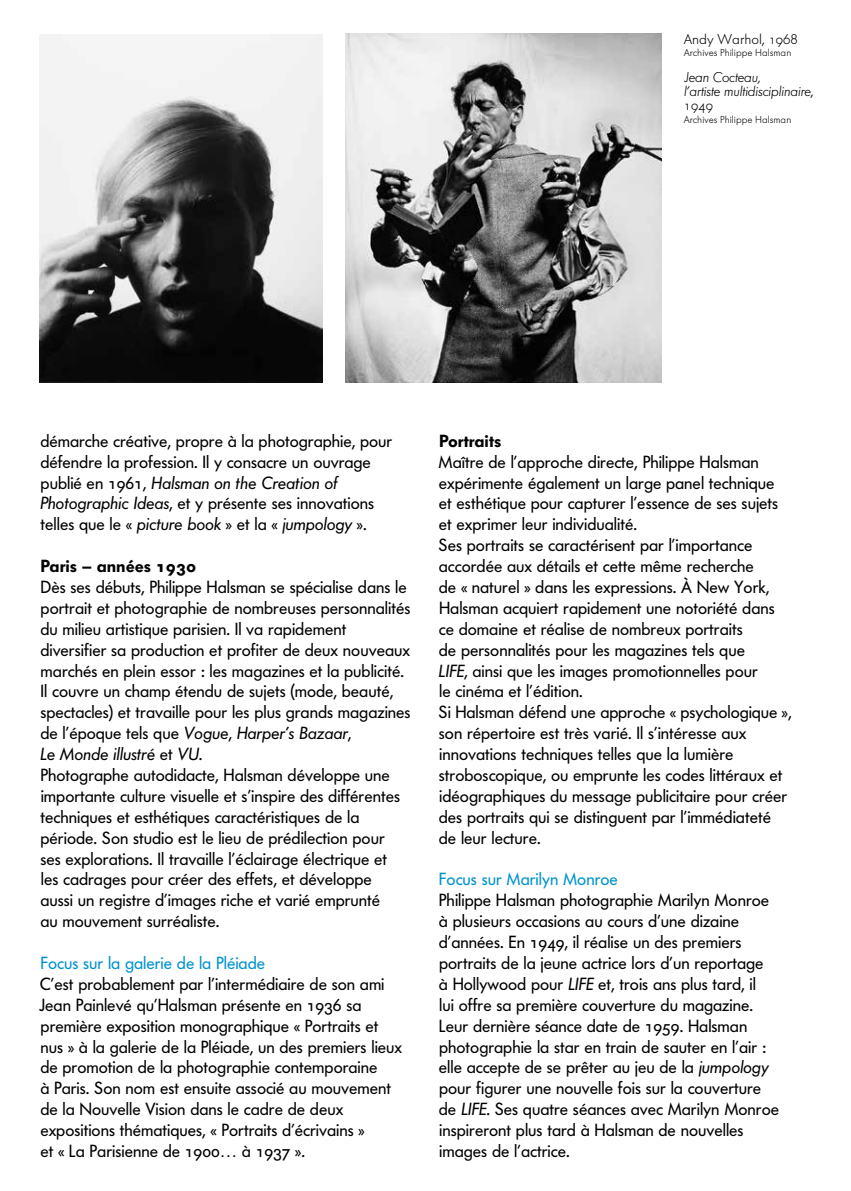
<style>
.page{position:relative;width:851px;height:1191px;background:#fff}
.page>*{position:absolute;margin:0;border:0;box-sizing:border-box;transform-origin:0 0}
.t1{font:17.4px/20.8px "Futura Serie BQ Book Mix";color:#000}
.t2{font:17.4px "Futura Serie BQ Book Oblique Mix";color:#000}
.t3{font:17.4px "Futura Serie BQ Book Mix";color:#0093d0}
.t4{font:17.4px "Futura Serie BQ Demi Bold Mix";color:#000}
.t5{font:14px/14px "Futura Serie BQ Light Oblique Mix";color:#000}
.t6{font:14px "Futura Serie BQ Light Mix";color:#000}
.t7{font:10px "Futura Serie BQ Light Mix";color:#000}
.s1{font-family:"Futura Serie BQ Light Mix"}
.s2{font-family:"Futura Serie BQ Book Mix"}
.s3{font-family:"Futura Serie BQ Book Oblique Mix"}
</style>
<div class="page">
<img style="left:345px;top:34px;width:316px;height:348px">
<img style="left:40px;top:34px;width:283px;height:349px">
<p class="t6" style="left:683px;top:31px;width:116px">Andy Warhol, 1968</p>
<p class="t7" style="left:683px;top:47px;width:109px">Archives Philippe Halsman</p>
<p class="t5" style="left:683px;top:70px;width:131px">Jean Cocteau,<br>l’artiste multidisciplinaire<span class="s1">,</span></p>
<p class="t6" style="left:683px;top:97px;width:31px">1949</p>
<p class="t7" style="left:683px;top:113px;width:109px">Archives Philippe Halsman</p>
<p class="t1" style="left:40px;top:430px;width:353px">démarche créative, propre à la photographie, pour défendre la profession. Il y consacre un ouvrage</p>
<p class="t2" style="left:41px;top:472px;width:298px"><span class="s2">publié en 1961,</span> Halsman on the Creation of</p>
<p class="t1" style="left:40px;top:493px;width:335px"><span class="s3">Photographic Ideas</span>, et y présente ses innovations telles que le « <span class="s3">picture book</span> » et la « <span class="s3">jumpology</span> ».</p>
<p class="t4" style="left:40px;top:556px;width:157px">Paris – années 1930</p>
<p class="t1" style="left:40px;top:576px;width:372px">Dès ses débuts, Philippe Halsman se spécialise dans le portrait et photographie de nombreuses personnalités du milieu artistique parisien. Il va rapidement diversifier sa production et profiter de deux nouveaux marchés en plein essor : les magazines et la publicité.<br>Il couvre un champ étendu de sujets (mode, beauté, spectacles) et travaille pour les plus grands magazines de l’époque tels que <span class="s3">Vogue</span>, <span class="s3">Harper’s Bazaar</span>,</p>
<p class="t2" style="left:40px;top:744px;width:164px">Le Monde illustré <span class="s2">et</span> VU<span class="s2">.</span></p>
<p class="t1" style="left:40px;top:764px;width:361px">Photographe autodidacte, Halsman développe une importante culture visuelle et s’inspire des différentes techniques et esthétiques caractéristiques de la période. Son studio est le lieu de prédilection pour ses explorations. Il travaille l’éclairage électrique et les cadrages pour créer des effets, et développe aussi un registre d’images riche et varié emprunté au mouvement surréaliste.</p>
<p class="t3" style="left:40px;top:952px;width:226px">Focus sur la galerie de la Pléiade</p>
<p class="t1" style="left:39px;top:973px;width:364px">C’est probablement par l’intermédiaire de son ami Jean Painlevé qu’Halsman présente en 1936 sa première exposition monographique « Portraits et nus » à la galerie de la Pléiade, un des premiers lieux de promotion de la photographie contemporaine<br>à Paris. Son nom est ensuite associé au mouvement de la Nouvelle Vision dans le cadre de deux expositions thématiques, « Portraits d’écrivains »<br>et « La Parisienne de 1900… à 1937 ».</p>
<p class="t4" style="left:439px;top:430px;width:64px">Portraits</p>
<p class="t1" style="left:438px;top:451px;width:354px">Maître de l’approche directe, Philippe Halsman expérimente également un large panel technique<br>et esthétique pour capturer l’essence de ses sujets et exprimer leur individualité.<br>Ses portraits se caractérisent par l’importance accordée aux détails et cette même recherche<br>de « naturel » dans les expressions. À New York, Halsman acquiert rapidement une notoriété dans ce domaine et réalise de nombreux portraits<br>de personnalités pour les magazines tels que<br><span class="s3">LIFE</span>, ainsi que les images promotionnelles pour<br>le cinéma et l’édition.<br>Si Halsman défend une approche « psychologique », son répertoire est très varié. Il s’intéresse aux innovations techniques telles que la lumière stroboscopique, ou emprunte les codes littéraux et idéographiques du message publicitaire pour créer des portraits qui se distinguent par l’immédiateté de leur lecture.</p>
<p class="t3" style="left:439px;top:869px;width:180px">Focus sur Marilyn Monroe</p>
<p class="t1" style="left:439px;top:890px;width:341px">Philippe Halsman photographie Marilyn Monroe à plusieurs occasions au cours d’une dizaine d’années. En 1949, il réalise un des premiers portraits de la jeune actrice lors d’un reportage<br>à Hollywood pour <span class="s3">LIFE</span> et, trois ans plus tard, il<br>lui offre sa première couverture du magazine.<br>Leur dernière séance date de 1959. Halsman photographie la star en train de sauter en l’air : elle accepte de se prêter au jeu de la <span class="s3">jumpology </span>pour figurer une nouvelle fois sur la couverture de <span class="s3">LIFE</span>. Ses quatre séances avec Marilyn Monroe inspireront plus tard à Halsman de nouvelles images de l’actrice.</p>
</div>
